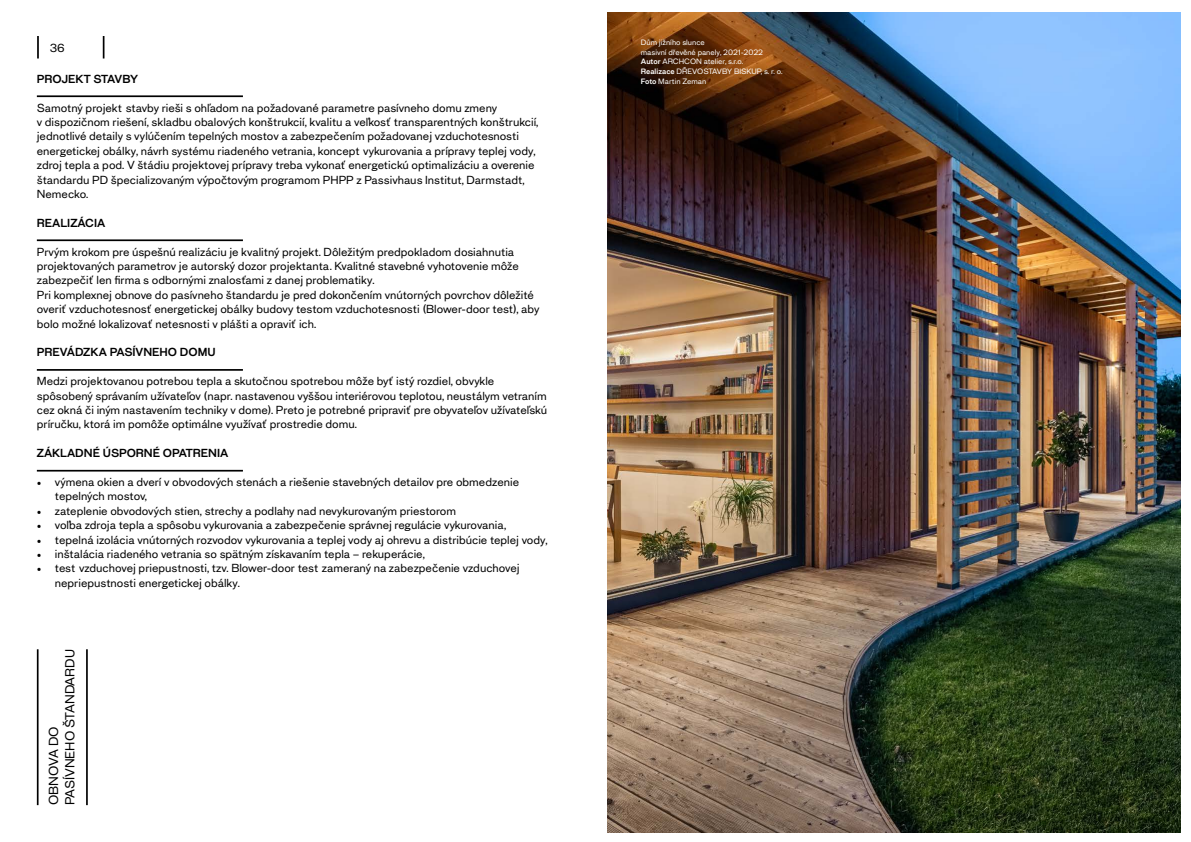
<style>
.page{position:relative;width:1191px;height:842px;background:#fff}
.page>*{position:absolute;margin:0;border:0;box-sizing:border-box;transform-origin:0 0}
.t1{font:13.5px/16.2px "Andrassy 2.04";color:#000}
.t2{font:12px/14.4px "Andrassy 2.04";color:#000}
.t3{font:600 12px "Andrassy 2.04";color:#000}
.t4{font:8px/9.6px "Andrassy 2.04";color:#fff}
.s1{font-family:"Minion Pro"}
.s2{font-weight:600}
</style>
<div class="page">
<svg style="left:103px;top:36px;width:1px;height:23px"></svg>
<hr style="left:37px;top:36px;width:2px;height:23px;background:#000">
<hr style="left:37px;top:95px;width:206px;height:2px;background:#000">
<hr style="left:37px;top:239px;width:206px;height:2px;background:#000">
<hr style="left:37px;top:369px;width:206px;height:2px;background:#000">
<hr style="left:37px;top:470px;width:206px;height:2px;background:#000">
<hr style="left:86px;top:649px;width:2px;height:156px;background:#000">
<hr style="left:37px;top:649px;width:2px;height:156px;background:#000">
<img style="left:607px;top:13px;width:573px;height:819px">
<p class="t2" style="left:50px;top:40px;width:17px">36</p>
<p class="t3" style="left:37px;top:70px;width:103px">PROJEKT STAVBY</p>
<p class="t2" style="left:37px;top:100px;width:503px">Samotný projekt stavby rieši s ohľadom na požadované parametre pasívneho domu zmeny<br>v dispozičnom riešení, skladbu obalových konštrukcií, kvalitu a veľkosť transparentných konštrukcií, jednotlivé detaily s vylúčením tepelných mostov a zabezpečením požadovanej vzduchotesnosti energetickej obálky, návrh systému riadeného vetrania, koncept vykurovania a prípravy teplej vody, zdroj tepla a pod. V štádiu projektovej prípravy treba vykonať energetickú optimalizáciu a overenie štandardu PD špecializovaným výpočtovým programom PHPP z Passivhaus Institut, Darmstadt, Nemecko.</p>
<p class="t3" style="left:37px;top:214px;width:70px">REALIZÁCIA</p>
<p class="t2" style="left:37px;top:244px;width:504px">Prvým krokom pre úspešnú realizáciu je kvalitný projekt. Dôležitým predpokladom dosiahnutia projektovaných parametrov je autorský dozor projektanta. Kvalitné stavebné vyhotovenie môže zabezpečiť len firma s odbornými znalosťami z danej problematiky.<br>Pri komplexnej obnove do pasívneho štandardu je pred dokončením vnútorných povrchov dôležité overiť vzduchotesnosť energetickej obálky budovy testom vzduchotesnosti (Blower-door test), aby bolo možné lokalizovať netesnosti v plášti a opraviť ich.</p>
<p class="t3" style="left:37px;top:344px;width:180px">PREVÁDZKA PASÍVNEHO DOMU</p>
<p class="t2" style="left:37px;top:373px;width:512px">Medzi projektovanou potrebou tepla a skutočnou spotrebou môže byť istý rozdiel, obvykle spôsobený správaním užívateľov (napr. nastavenou vyššou interiérovou teplotou, neustálym vetraním cez okná či iným nastavením techniky v dome). Preto je potrebné pripraviť pre obyvateľov užívateľskú príručku, ktorá im pomôže optimálne využívať prostredie domu.</p>
<p class="t3" style="left:37px;top:445px;width:193px">ZÁKLADNÉ ÚSPORNÉ OPATRENIA</p>
<p class="t2" style="left:55px;top:474px;width:466px;text-indent:-18px"><span class="s1">•</span> výmena okien a dverí v obvodových stenách a riešenie stavebných detailov pre obmedzenie tepelných mostov,</p>
<p class="t2" style="left:37px;top:503px;width:421px"><span class="s1">•</span> zateplenie obvodových stien, strechy a podlahy nad nevykurovaným priestorom</p>
<p class="t2" style="left:37px;top:517px;width:471px"><span class="s1">•</span> voľba zdroja tepla a spôsobu vykurovania a zabezpečenie správnej regulácie vykurovania,</p>
<p class="t2" style="left:37px;top:532px;width:512px"><span class="s1">•</span> tepelná izolácia vnútorných rozvodov vykurovania a teplej vody aj ohrevu a distribúcie teplej vody,</p>
<p class="t2" style="left:37px;top:546px;width:389px"><span class="s1">•</span> inštalácia riadeného vetrania so spätným získavaním tepla – rekuperácie,</p>
<p class="t2" style="left:55px;top:560px;width:466px;text-indent:-18px"><span class="s1">•</span> test vzduchovej priepustnosti, tzv. Blower-door test zameraný na zabezpečenie vzduchovej nepriepustnosti energetickej obálky.</p>
<p class="t1" style="left:45px;top:805px;width:157px;rotate:-90deg">OBNOVA DO<br>PASÍVNEHO ŠTANDARDU</p>
<p class="t4" style="left:641px;top:37px;width:143px">Dům jižního slunce<br>masivní dřevěné panely, 2021-2022<br><span class="s2">Autor</span> ARCHCON atelier, s.r.o.<br><span class="s2">Realizace</span> DŘEVOSTAVBY BISKUP, s. r. o.<br><span class="s2">Foto</span> Martin Zeman</p>
</div>
